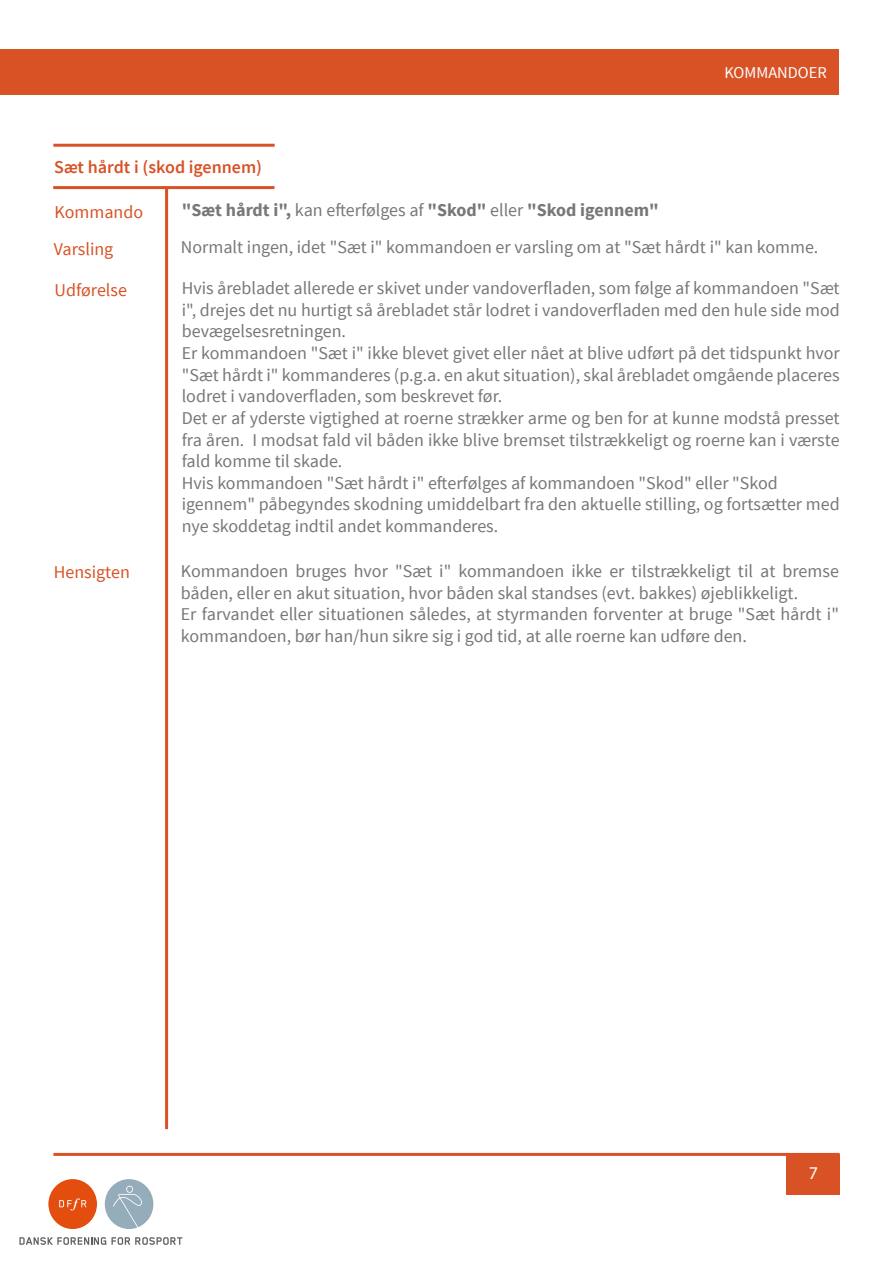
<style>
.page{position:relative;width:893px;height:1263px;background:#fff}
.page>*{position:absolute;margin:0;border:0;box-sizing:border-box;transform-origin:0 0}
.t1{font:18px/21.6px "Source Sans Pro";color:#777}
.t2{font:700 18px "Source Sans Pro";color:#777}
.t3{font:18px "Source Sans Pro";color:#d85226}
.t4{font:600 18px "Source Sans Pro";color:#d85226}
.t5{font:18px "Myriad Pro";color:#fff}
.t6{font:16.5px "Source Sans Pro";color:#fff}
.s1{font-weight:400}
</style>
<div class="page">
<hr style="left:53px;top:1153px;width:786px;height:3px;background:#d85226">
<div style="left:786px;top:1154px;width:53px;height:41px;background:#d85226"></div>
<svg style="left:19px;top:1237px;width:163px;height:8px"></svg>
<svg style="left:48px;top:1179px;width:49px;height:50px"></svg>
<svg style="left:105px;top:1179px;width:48px;height:50px"></svg>
<div style="left:0;top:49px;width:838px;height:45px;background:#d85226"></div>
<hr style="left:53px;top:186px;width:221px;height:3px;background:#d85226">
<hr style="left:53px;top:144px;width:222px;height:3px;background:#d85226">
<hr style="left:165px;top:188px;width:3px;height:941px;background:#d85226">
<p class="t6" style="left:724px;top:62px;width:104px">KOMMANDOER</p>
<p class="t4" style="left:54px;top:156px;width:210px">Sæt hårdt i (skod igennem)</p>
<p class="t3" style="left:55px;top:201px;width:90px">Kommando</p>
<p class="t2" style="left:182px;top:199px;width:479px">"Sæt hårdt i", <span class="s1">kan efterfølges af</span> "Skod" <span class="s1">eller</span> "Skod igennem"</p>
<p class="t3" style="left:54px;top:238px;width:61px">Varsling</p>
<p class="t1" style="left:181px;top:237px;width:639px">Normalt ingen, idet "Sæt i" kommandoen er varsling om at "Sæt hårdt i" kan komme.</p>
<p class="t3" style="left:55px;top:279px;width:74px">Udførelse</p>
<p class="t1" style="left:182px;top:278px;width:660px">Hvis årebladet allerede er skivet under vandoverfladen, som følge af kommandoen "Sæt i", drejes det nu hurtigt så årebladet står lodret i vandoverfladen med den hule side mod bevægelsesretningen.<br>Er kommandoen "Sæt i" ikke blevet givet eller nået at blive udført på det tidspunkt hvor "Sæt hårdt i" kommanderes (p.g.a. en akut situation), skal årebladet omgående placeres lodret i vandoverfladen, som beskrevet før.<br>Det er af yderste vigtighed at roerne strækker arme og ben for at kunne modstå presset fra åren. I modsat fald vil båden ikke blive bremset tilstrækkeligt og roerne kan i værste fald komme til skade.<br>Hvis kommandoen "Sæt hårdt i" efterfølges af kommandoen "Skod" eller "Skod igennem" påbegyndes skodning umiddelbart fra den aktuelle stilling, og fortsætter med nye skoddetag indtil andet kommanderes.</p>
<p class="t3" style="left:54px;top:561px;width:78px">Hensigten</p>
<p class="t1" style="left:181px;top:561px;width:660px">Kommandoen bruges hvor "Sæt i" kommandoen ikke er tilstrækkeligt til at bremse båden, eller en akut situation, hvor båden skal standses (evt. bakkes) øjeblikkeligt.<br>Er farvandet eller situationen således, at styrmanden forventer at bruge "Sæt hårdt i" kommandoen, bør han/hun sikre sig i god tid, at alle roerne kan udføre den.</p>
<p class="t5" style="left:809px;top:1162px;width:11px">7</p>
</div>
